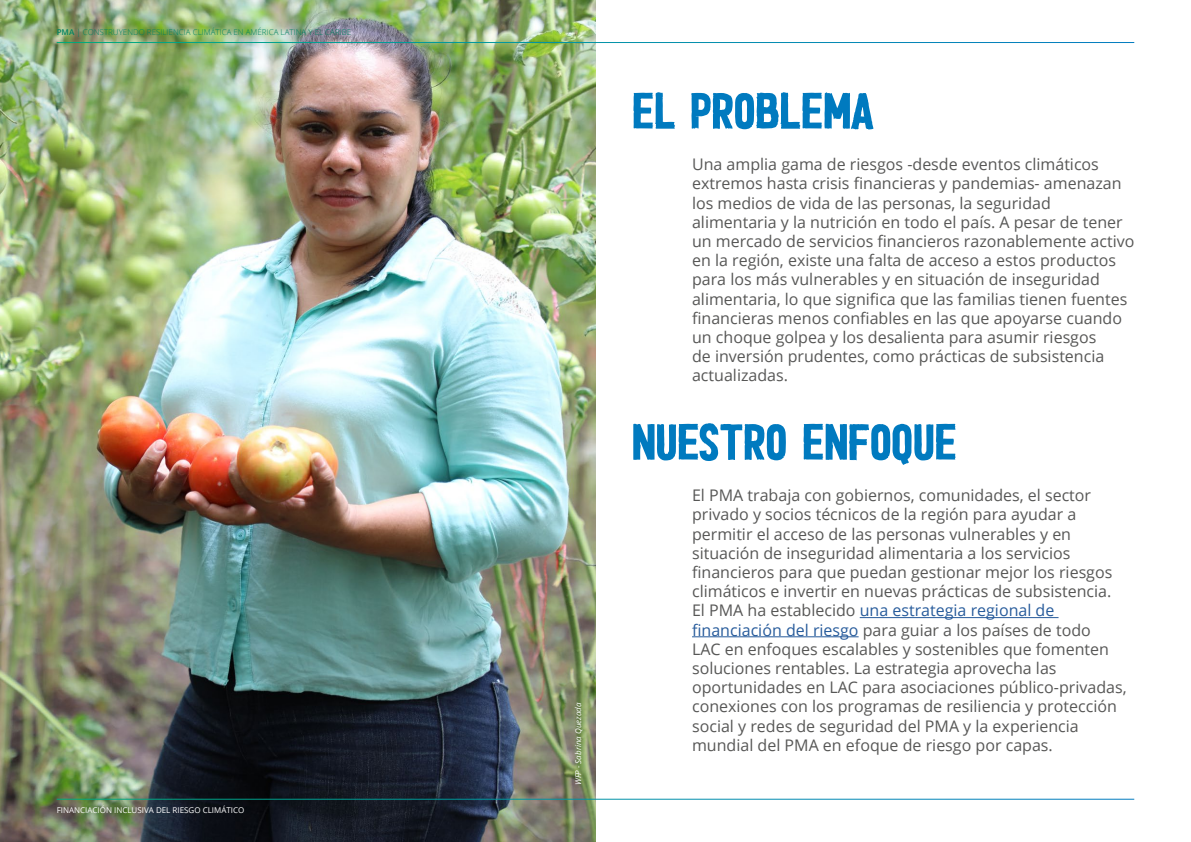
<style>
.page{position:relative;width:1191px;height:842px;background:#fff}
.page>*{position:absolute;margin:0;border:0;box-sizing:border-box;transform-origin:0 0}
.t1{font:50px "HALDEN SOLID";letter-spacing:.02em;color:#007abf}
.t2{font:16px/19.2px "Open Sans";color:#575756}
.t3{font:300 8px "Open Sans";color:#008262}
.t4{font:8px "Open Sans";color:#fff}
.t5{font:italic 8px "Open Sans";color:#fff}
.s1{font-weight:600}
.s2{color:#275b9b}
</style>
<div class="page">
<img style="left:0;top:0;width:595px;height:842px">
<hr style="left:859px;top:617px;width:199px;height:1px;background:#275b9b">
<hr style="left:692px;top:636px;width:166px;height:1px;background:#275b9b">
<hr style="left:57px;top:42px;width:1077px;height:1px;background:#fff">
<hr style="left:57px;top:799px;width:1077px;height:1px;background:#fff">
<p class="t3" style="left:57px;top:26px;width:296px"><span class="s1">PMA</span> | CONSTRUYENDO RESILIENCIA CLIMÁTICA EN AMÉRICA LATINA Y EL CARIBE</p>
<p class="t4" style="left:57px;top:804px;width:189px">FINANCIACIÓN INCLUSIVA DEL RIESGO CLIMÁTICO</p>
<p class="t5" style="left:573px;top:785px;width:84px;rotate:-90deg">WFP - Sabrina Quezada</p>
<h1 class="t1" style="left:632px;top:78px;width:243px">EL PROBLEMA</h1>
<p class="t2" style="left:692px;top:154px;width:444px">Una amplia gama de riesgos -desde eventos climáticos extremos hasta crisis financieras y pandemias- amenazan los medios de vida de las personas, la seguridad alimentaria y la nutrición en todo el país. A pesar de tener un mercado de servicios financieros razonablemente activo en la región, existe una falta de acceso a estos productos para los más vulnerables y en situación de inseguridad alimentaria, lo que significa que las familias tienen fuentes financieras menos confiables en las que apoyarse cuando un choque golpea y los desalienta para asumir riesgos<br>de inversión prudentes, como prácticas de subsistencia actualizadas.</p>
<h1 class="t1" style="left:632px;top:409px;width:326px">NUESTRO ENFOQUE</h1>
<p class="t2" style="left:692px;top:485px;width:436px">El PMA trabaja con gobiernos, comunidades, el sector privado y socios técnicos de la región para ayudar a permitir el acceso de las personas vulnerables y en situación de inseguridad alimentaria a los servicios financieros para que puedan gestionar mejor los riesgos climáticos e invertir en nuevas prácticas de subsistencia.<br>El PMA ha establecido <span class="s2">una estrategia regional de financiación del riesgo</span> para guiar a los países de todo<br>LAC en enfoques escalables y sostenibles que fomenten soluciones rentables. La estrategia aprovecha las oportunidades en LAC para asociaciones público-privadas, conexiones con los programas de resiliencia y protección social y redes de seguridad del PMA y la experiencia mundial del PMA en efoque de riesgo por capas.</p>
</div>
